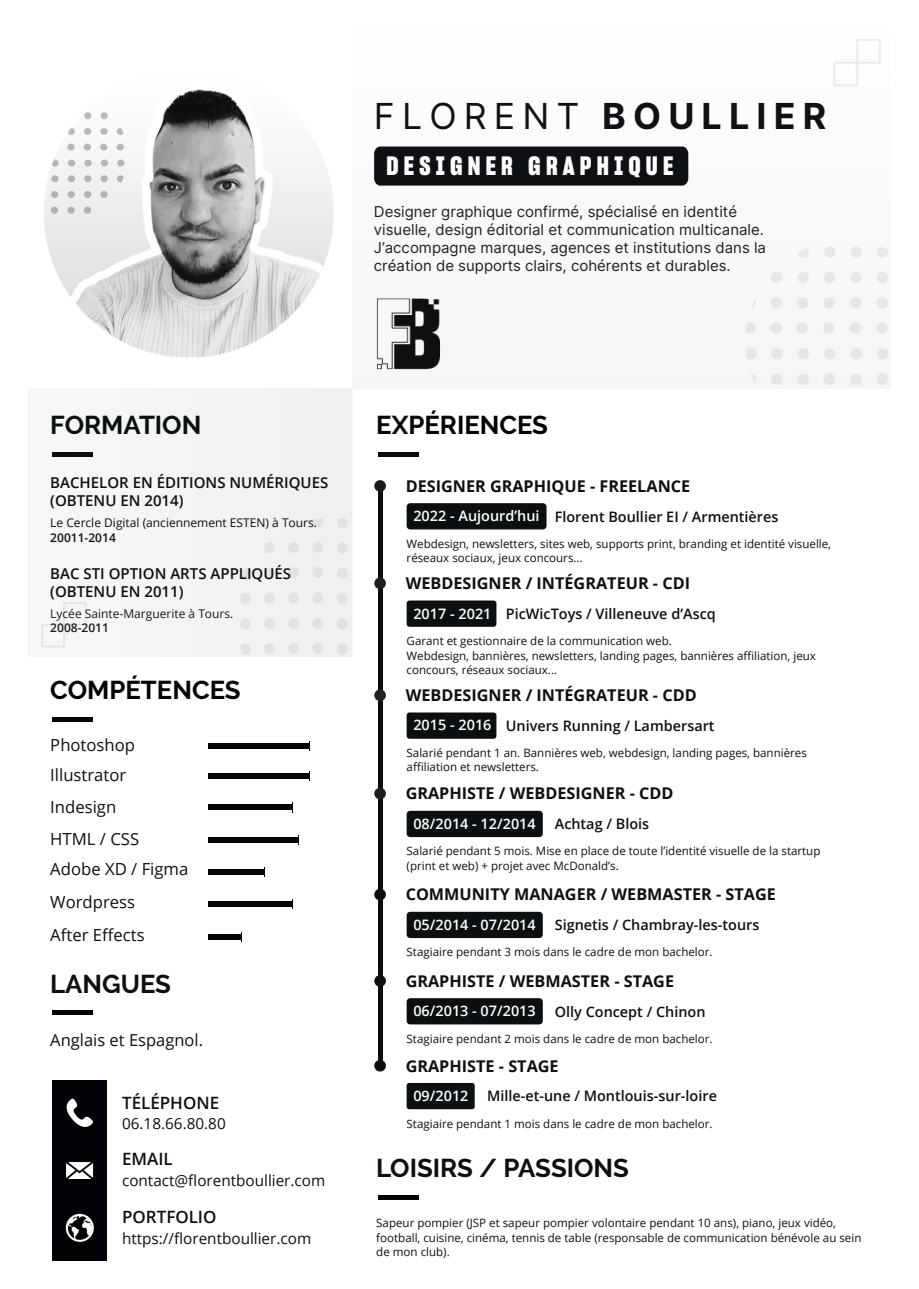
<style>
.page{position:relative;width:919px;height:1289px;background:#fff}
.page>*{position:absolute;margin:0;border:0;box-sizing:border-box;transform-origin:0 0}
.t1{font:700 35.85px "Inter";letter-spacing:.2em;color:#0e1217}
.t2{font:700 25.8px "Sharp Grotesk";letter-spacing:.2em;color:#fff}
.t3{font:700 25.65px "Raleway";color:#0c1014}
.t4{font:700 25.65px "Raleway";color:#020306}
.t5{font:700 25.65px "Raleway";color:#0a1012}
.t6{font:600 16.95px "Open Sans";color:#0c1014}
.t7{font:16.65px/31px "Open Sans";color:#0c1014}
.t8{font:16.5px "Open Sans";color:#0c1014}
.t9{font:700 16.2px "Open Sans";color:#0c1014}
.t10{font:15.3px "Open Sans";color:#0c1014}
.t11{font:15px/18px "Inter";color:#231f20}
.t12{font:600 15px/18px "Open Sans";color:#0a1012}
.t13{font:600 15px "Open Sans";color:#0d1014}
.t14{font:600 14.4px "Open Sans";color:#0c1014}
.t15{font:600 14.4px "Open Sans";color:#fff}
.t16{font:12px "Open Sans";color:#0a1012}
.t17{font:12px "Open Sans";color:#191b20}
.t18{font:600 12px "Open Sans";color:#0a1012}
.t19{font:600 12px "Open Sans";color:#191b20}
.t20{font:11.55px/14.4px "Open Sans";color:#0c1014}
.s1{font-weight:400}
.s2{color:#fff}
</style>
<div class="page">
<img style="left:378px;top:39px;width:511px;height:346px">
<div style="left:374px;top:146px;width:314px;height:39px;background:#0d1014"></div>
<div style="left:41px;top:388px;width:311px;height:268px;background:#f2f4f3"></div>
<hr style="left:378px;top:452px;width:41px;height:4px;background:#0b0e11">
<hr style="left:378px;top:1195px;width:41px;height:4px;background:#020306">
<hr style="left:378px;top:481px;width:4px;height:588px;background:#0a1012">
<hr style="left:52px;top:717px;width:41px;height:4px;background:#020306">
<div style="left:52px;top:1010px;width:41px;height:5px;background:#020306"></div>
<div style="left:208px;top:934px;width:33px;height:5px;background:#020306"></div>
<div style="left:208px;top:901px;width:84px;height:5px;background:#020306"></div>
<div style="left:208px;top:869px;width:55px;height:6px;background:#020306"></div>
<div style="left:208px;top:837px;width:91px;height:5px;background:#020306"></div>
<div style="left:208px;top:804px;width:83px;height:6px;background:#020306"></div>
<div style="left:208px;top:773px;width:101px;height:6px;background:#020306"></div>
<div style="left:208px;top:743px;width:101px;height:6px;background:#020306"></div>
<div style="left:52px;top:1079px;width:55px;height:181px;background:#020306"></div>
<svg style="left:66px;top:1162px;width:27px;height:16px"></svg>
<svg style="left:67px;top:1098px;width:26px;height:29px"></svg>
<svg style="left:66px;top:1213px;width:28px;height:28px"></svg>
<div style="left:374px;top:480px;width:12px;height:12px;background:#191b20;border-radius:50%"></div>
<div style="left:406px;top:503px;width:140px;height:26px;background:#0a1012;border-radius:4px"></div>
<div style="left:374px;top:577px;width:12px;height:12px;background:#1c2023;border-radius:50%"></div>
<div style="left:406px;top:600px;width:90px;height:26px;background:#0a1012;border-radius:3px"></div>
<div style="left:374px;top:689px;width:12px;height:12px;background:#1d2124;border-radius:50%"></div>
<div style="left:406px;top:712px;width:90px;height:26px;background:#0a1012;border-radius:3px"></div>
<div style="left:374px;top:787px;width:12px;height:12px;background:#1b1f22;border-radius:50%"></div>
<div style="left:406px;top:810px;width:136px;height:27px;background:#0a1012;border-radius:4px"></div>
<div style="left:374px;top:888px;width:12px;height:12px;background:#0a1012;border-radius:50%"></div>
<div style="left:406px;top:911px;width:136px;height:27px;background:#0a1012;border-radius:4px"></div>
<div style="left:374px;top:975px;width:12px;height:11px;background:#0a1012;border-radius:50%"></div>
<div style="left:406px;top:998px;width:136px;height:26px;background:#0a1012;border-radius:4px"></div>
<div style="left:374px;top:1059px;width:12px;height:12px;background:#0a1012;border-radius:50%"></div>
<div style="left:406px;top:1082px;width:68px;height:27px;background:#0a1012;border-radius:3px"></div>
<img style="left:44px;top:89px;width:289px;height:268px">
<img style="left:376px;top:279px;width:87px;height:106px">
<hr style="left:52px;top:452px;width:41px;height:4px;background:#0b0e11">
<h1 class="t1" style="left:374px;top:90px;width:454px"><span class="s1">FLORENT</span> BOULLIER</h1>
<h2 class="t2" style="left:386px;top:148px;width:288px">DESIGNER GRAPHIQUE</h2>
<p class="t11" style="left:374px;top:202px;width:393px">Designer graphique confirmé, spécialisé en identité visuelle, design éditorial et communication multicanale.<br>J’accompagne marques, agences et institutions dans la création de supports clairs, cohérents et durables.</p>
<h3 class="t5" style="left:50px;top:410px;width:152px">FORMATION</h3>
<p class="t12" style="left:50px;top:473px;width:279px">BACHELOR EN ÉDITIONS NUMÉRIQUES</p>
<p class="t13" style="left:50px;top:490px;width:135px">(OBTENU EN 2014)</p>
<p class="t16" style="left:50px;top:514px;width:268px">Le Cercle Digital (anciennement ESTEN) à Tours.</p>
<p class="t18" style="left:50px;top:529px;width:67px">20011-2014</p>
<p class="t12" style="left:50px;top:564px;width:242px">BAC STI OPTION ARTS APPLIQUÉS (OBTENU EN 2011)</p>
<p class="t17" style="left:50px;top:605px;width:185px">Lycée Sainte-Marguerite à Tours.</p>
<p class="t19" style="left:50px;top:619px;width:60px">2008-2011</p>
<h3 class="t4" style="left:50px;top:675px;width:192px">COMPÉTENCES</h3>
<h3 class="t7" style="left:50px;top:730px;width:86px;line-height:29.5px">Photoshop<br>Illustrator</h3>
<h3 class="t7" style="left:50px;top:790px;width:140px">Indesign<br>HTML / CSS<br>Adobe XD / Figma</h3>
<h3 class="t7" style="left:50px;top:885px;width:96px;line-height:32.7px">Wordpress<br>After Effects</h3>
<h3 class="t3" style="left:50px;top:968px;width:122px">LANGUES</h3>
<h3 class="t8" style="left:50px;top:1028px;width:154px">Anglais et Espagnol.</h3>
<h3 class="t6" style="left:122px;top:1090px;width:99px">TÉLÉPHONE</h3>
<h3 class="t10" style="left:122px;top:1112px;width:105px">06.18.66.80.80</h3>
<h3 class="t6" style="left:122px;top:1147px;width:52px">EMAIL</h3>
<h3 class="t10" style="left:122px;top:1169px;width:205px">contact@florentboullier.com</h3>
<h3 class="t6" style="left:122px;top:1205px;width:96px">PORTFOLIO</h3>
<h3 class="t10" style="left:122px;top:1227px;width:191px">https://florentboullier.com</h3>
<h3 class="t4" style="left:376px;top:410px;width:173px">EXPÉRIENCES</h3>
<h3 class="t9" style="left:405px;top:474px;width:286px">DESIGNER GRAPHIQUE - FREELANCE</h3>
<p class="t14" style="left:413px;top:506px;width:366px"><span class="s2">2022 - Aujourd’hui</span> Florent Boullier EI / Armentières</p>
<p class="t20" style="left:406px;top:536px;width:426px">Webdesign, newsletters, sites web, supports print, branding et identité visuelle, réseaux sociaux, jeux concours...</p>
<h3 class="t9" style="left:405px;top:571px;width:286px">WEBDESIGNER / INTÉGRATEUR - CDI</h3>
<p class="t14" style="left:413px;top:604px;width:304px"><span class="s2">2017 - 2021</span> PicWicToys / Villeneuve d’Ascq</p>
<p class="t20" style="left:406px;top:633px;width:411px">Garant et gestionnaire de la communication web.<br>Webdesign, bannières, newsletters, landing pages, bannières affiliation, jeux concours, réseaux sociaux...</p>
<h3 class="t9" style="left:405px;top:683px;width:292px">WEBDESIGNER / INTÉGRATEUR - CDD</h3>
<p class="t14" style="left:413px;top:716px;width:303px"><span class="s2">2015 - 2016</span> Univers Running / Lambersart</p>
<p class="t20" style="left:406px;top:745px;width:402px">Salarié pendant 1 an. Bannières web, webdesign, landing pages, bannières affiliation et newsletters.</p>
<h3 class="t9" style="left:405px;top:782px;width:269px">GRAPHISTE / WEBDESIGNER - CDD</h3>
<p class="t15" style="left:413px;top:813px;width:124px">08/2014 - 12/2014</p>
<p class="t14" style="left:554px;top:814px;width:96px">Achtag / Blois</p>
<p class="t20" style="left:406px;top:843px;width:415px">Salarié pendant 5 mois. Mise en place de toute l’identité visuelle de la startup (print et web) + projet avec McDonald’s.</p>
<h3 class="t9" style="left:405px;top:883px;width:371px">COMMUNITY MANAGER / WEBMASTER - STAGE</h3>
<p class="t15" style="left:413px;top:914px;width:124px">05/2014 - 07/2014</p>
<p class="t14" style="left:554px;top:915px;width:206px">Signetis / Chambray-les-tours</p>
<p class="t20" style="left:406px;top:944px;width:307px">Stagiaire pendant 3 mois dans le cadre de mon bachelor.</p>
<h3 class="t9" style="left:405px;top:969px;width:270px">GRAPHISTE / WEBMASTER - STAGE</h3>
<p class="t15" style="left:413px;top:1001px;width:124px">06/2013 - 07/2013</p>
<p class="t14" style="left:554px;top:1001px;width:152px">Olly Concept / Chinon</p>
<p class="t20" style="left:406px;top:1030px;width:307px">Stagiaire pendant 2 mois dans le cadre de mon bachelor.</p>
<h3 class="t9" style="left:405px;top:1054px;width:154px">GRAPHISTE - STAGE</h3>
<p class="t15" style="left:413px;top:1085px;width:57px">09/2012</p>
<p class="t14" style="left:487px;top:1086px;width:231px">Mille-et-une / Montlouis-sur-loire</p>
<p class="t20" style="left:406px;top:1115px;width:307px">Stagiaire pendant 1 mois dans le cadre de mon bachelor.</p>
<h3 class="t3" style="left:376px;top:1153px;width:254px">LOISIRS / PASSIONS</h3>
<p class="t20" style="left:376px;top:1214px;width:486px;line-height:15px">Sapeur pompier (JSP et sapeur pompier volontaire pendant 10 ans), piano, jeux vidéo, football, cuisine, cinéma, tennis de table (responsable de communication bénévole au sein</p>
<p class="t20" style="left:376px;top:1243px;width:75px">de mon club).</p>
</div>
